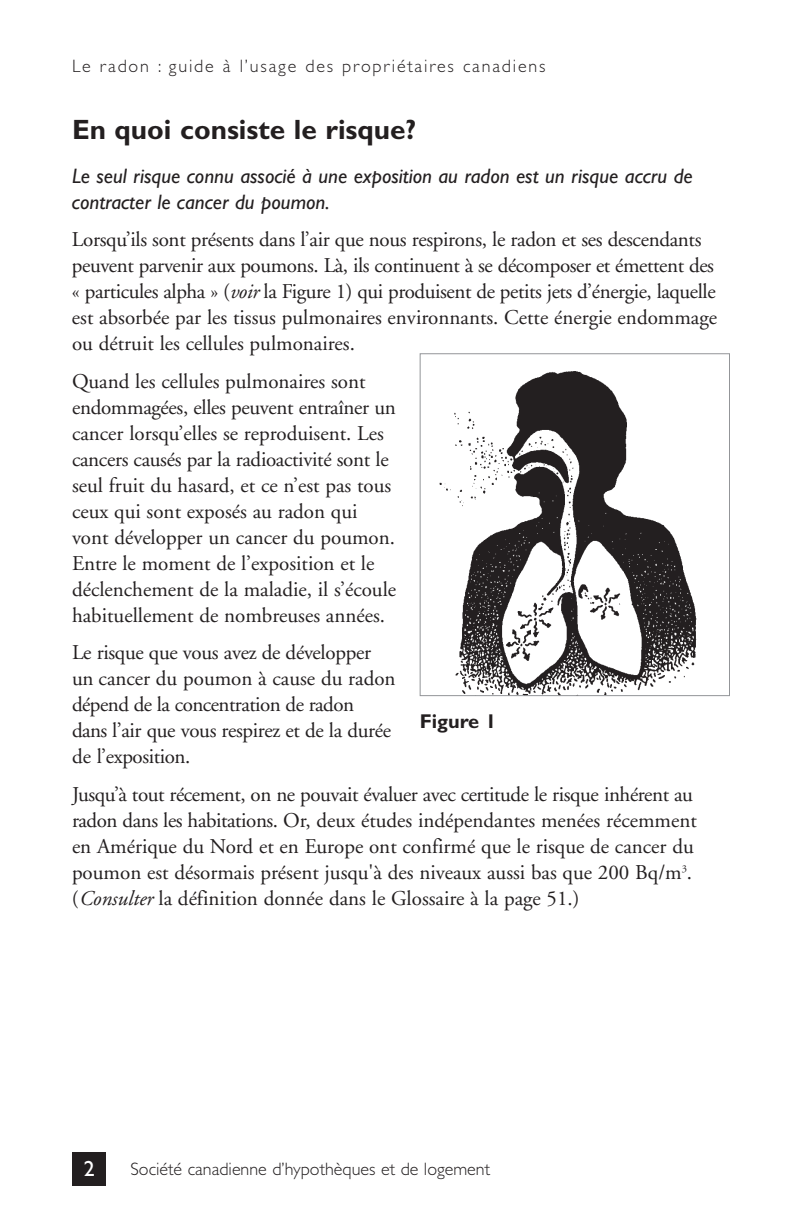
<style>
.page{position:relative;width:792px;height:1224px;background:#fff}
.page>*{position:absolute;margin:0;border:0;box-sizing:border-box;transform-origin:0 0}
.t1{font:700 28px "Gill Sans Std";color:#231f20}
.t2{font:22px "Gill Sans Std";color:#fff}
.t3{font:21px/26px "Adobe Garamond";color:#231f20}
.t4{font:italic 21px/26px "Gill Sans Std";color:#231f20}
.t5{font:700 20px "Gill Sans Std";color:#231f20}
.t6{font:300 18px "Gill Sans Std";letter-spacing:.1em;color:#231f20}
.t7{font:300 18px "Gill Sans Std";color:#231f20}
.s1{font-style:italic}
</style>
<div class="page">
<div style="left:72px;top:1152px;width:34px;height:34px;background:#231f20"></div>
<img style="left:439px;top:371px;width:258px;height:323px">
<div style="left:420px;top:353px;width:310px;height:343px;border:1px solid #939598"></div>
<p class="t6" style="left:72px;top:59px;width:475px">Le radon : guide à l’usage des propriétaires canadiens</p>
<h1 class="t1" style="left:72px;top:119px;width:346px">En quoi consiste le risque?</h1>
<p class="t4" style="left:72px;top:165px;width:622px">Le seul risque connu associé à une exposition au radon est un risque accru de contracter le cancer du poumon.</p>
<p class="t3" style="left:72px;top:229px;width:647px">Lorsqu’ils sont présents dans l’air que nous respirons, le radon et ses descendants peuvent parvenir aux poumons. Là, ils continuent à se décomposer et émettent des « particules alpha » (<span class="s1">voir</span> la Figure 1) qui produisent de petits jets d’énergie, laquelle est absorbée par les tissus pulmonaires environnants. Cette énergie endommage ou détruit les cellules pulmonaires.</p>
<p class="t3" style="left:72px;top:370px;width:326px">Quand les cellules pulmonaires sont endommagées, elles peuvent entraîner un cancer lorsqu’elles se reproduisent. Les cancers causés par la radioactivité sont le seul fruit du hasard, et ce n’est pas tous ceux qui sont exposés au radon qui vont développer un cancer du poumon.<br>Entre le moment de l’exposition et le déclenchement de la maladie, il s’écoule habituellement de nombreuses années.</p>
<p class="t3" style="left:72px;top:642px;width:325px">Le risque que vous avez de développer un cancer du poumon à cause du radon dépend de la concentration de radon<br>dans l’air que vous respirez et de la durée de l’exposition.</p>
<p class="t3" style="left:72px;top:783px;width:626px">Jusqu’à tout récement, on ne pouvait évaluer avec certitude le risque inhérent au radon dans les habitations. Or, deux études indépendantes menées récemment en Amérique du Nord et en Europe ont confirmé que le risque de cancer du poumon est désormais présent jusqu'à des niveaux aussi bas que 200 Bq/m<sup>3</sup>. (<span class="s1">Consulter</span> la définition donnée dans le Glossaire à la page 51.)</p>
<p class="t5" style="left:420px;top:713px;width:78px">Figure 1</p>
<p class="t2" style="left:84px;top:1160px;width:12px">2</p>
<p class="t7" style="left:130px;top:1162px;width:361px">Société canadienne d’hypothèques et de logement</p>
</div>
